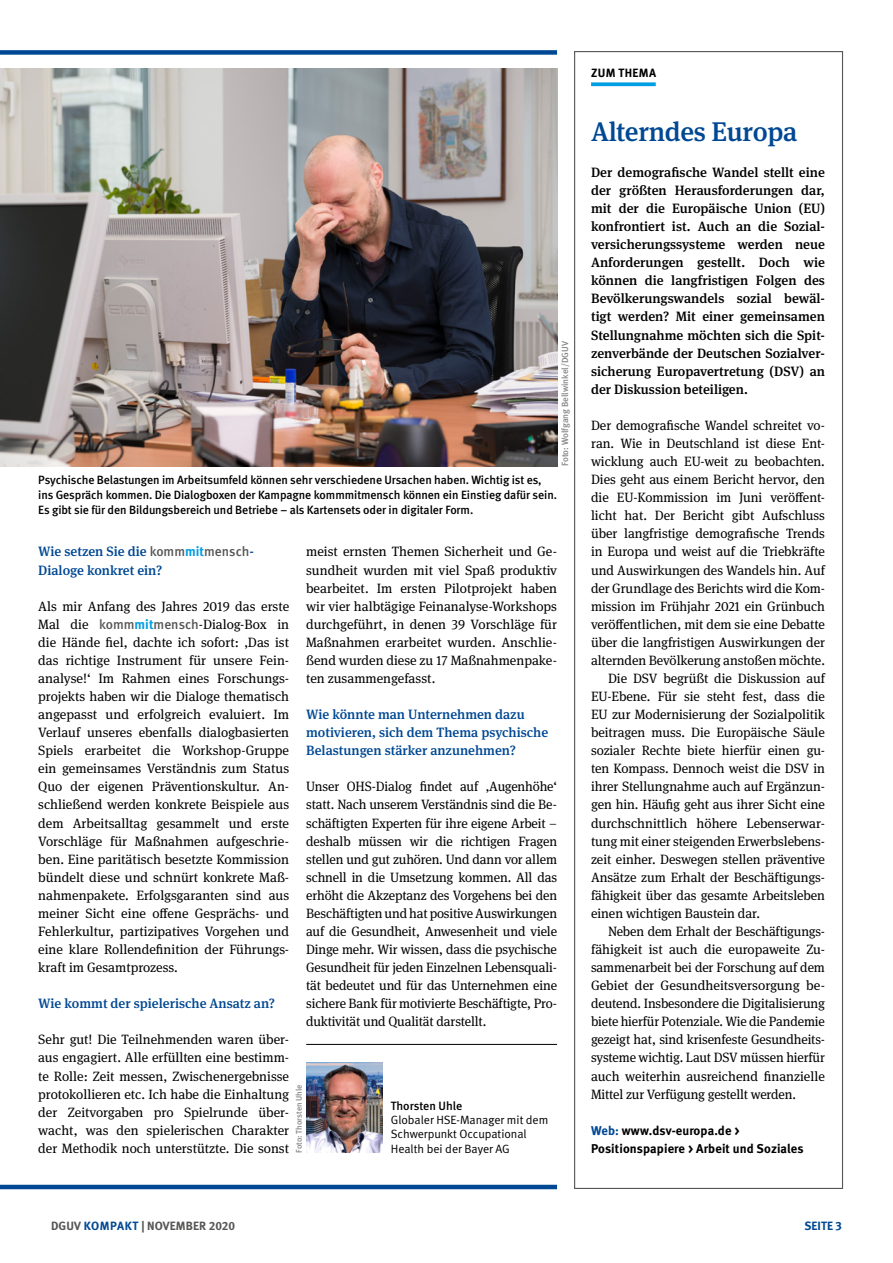
<style>
.page{position:relative;width:893px;height:1263px;background:#fff}
.page>*{position:absolute;margin:0;border:0;box-sizing:border-box;transform-origin:0 0}
.t1{font:500 27px "DGUV Meta Serif";letter-spacing:-.01em;color:#004893}
._10_FT{font:13.5px/18px "DGUV Meta Serif";color:#000;text-align:justify}
._10_2_FT_Einzug{font:13.5px/18px "DGUV Meta Serif";letter-spacing:-.005em;color:#000;text-align:justify}
._11_FT_medium{font:500 13.5px/18px "DGUV Meta Serif";color:#000;text-align:justify}
._12_FT_Frage{font:500 13.5px/18px "DGUV Meta Serif";color:#004893}
.Web{font:700 12.75px/18px "DGUV Meta";letter-spacing:.01em;color:#000}
.t2{font:500 12px/15px "DGUV Meta";letter-spacing:-.005em;color:#000}
.t3{font:12px/14.4px "DGUV Meta";color:#000}
.t4{font:700 12px "DGUV Meta";letter-spacing:.01em;color:#565655}
._51_Kolumne{font:700 12px "DGUV Meta";letter-spacing:.03em;color:#000}
.t5{font:700 12px "DGUV Meta";letter-spacing:.01em;color:#004893}
.t6{font:500 9px "DGUV Meta";color:#868786}
.t7{font:500 8.25px "DGUV Meta";color:#868786}
.s1{font-family:"DGUV Meta";color:#565655}
.s2{font-family:"DGUV Meta";font-weight:700;color:#009ee3}
.s3{font-family:"DGUV Meta";font-weight:500;color:#565655}
.s4{color:#004893}
</style>
<div class="page">
<div style="left:0;top:50px;width:557px;height:5px;background:#004893"></div>
<hr style="left:0;top:1185px;width:557px;height:4px;background:#004893">
<hr style="left:306px;top:1044px;width:251px;height:1px;background:#000">
<img style="left:0;top:68px;width:557px;height:398px">
<img style="left:306px;top:1062px;width:76px;height:91px">
<svg style="left:591px;top:82px;width:65px;height:4px"></svg>
<p class="t6" style="left:560px;top:466px;width:126px;rotate:-90deg">Foto: Wolfgang Bellwinkel/DGUV</p>
<p class="t2" style="left:38px;top:473px;width:520px">Psychische Belastungen im Arbeitsumfeld können sehr verschiedene Ursachen haben. Wichtig ist es, ins Gespräch kommen. Die Dialogboxen der Kampagne kommmitmensch können ein Einstieg dafür sein.<br>Es gibt sie für den Bildungsbereich und Betriebe – als Kartensets oder in digitaler Form.</p>
<p class="_12_FT_Frage" style="left:38px;top:543px;width:217px">Wie setzen Sie die <span class="s1">komm</span><span class="s2">mit</span><span class="s1">mensch</span>-<br>Dialoge konkret ein?</p>
<p class="_10_FT" style="left:38px;top:597px;width:252px">Als mir Anfang des Jahres 2019 das erste Mal die <span class="s3">komm</span><span class="s2">mit</span><span class="s3">mensch</span>-Dialog-Box in die Hände fiel, dachte ich sofort: ‚Das ist das richtige Instrument für unsere Fein&shy;analyse!‘ Im Rahmen eines Forschungs&shy;projekts haben wir die Dialoge thematisch angepasst und erfolgreich evaluiert. Im Verlauf unseres ebenfalls dialogbasierten Spiels erarbeitet die Workshop-Gruppe ein gemeinsames Verständnis zum Status Quo der eigenen Präventionskultur. An&shy;schließend werden konkrete Beispiele aus dem Arbeitsalltag gesammelt und erste Vorschläge für Maßnahmen aufgeschrie&shy;ben. Eine paritätisch besetzte Kommission bündelt diese und schnürt konkrete Maß&shy;nahmenpakete. Erfolgsgaranten sind aus meiner Sicht eine offene Gesprächs- und Fehlerkultur, partizipatives Vorgehen und eine klare Rollendefinition der Führungs&shy;kraft im Gesamtprozess.</p>
<p class="_12_FT_Frage" style="left:38px;top:995px;width:238px">Wie kommt der spielerische Ansatz an?</p>
<p class="_10_FT" style="left:38px;top:1031px;width:252px">Sehr gut! Die Teilnehmenden waren über&shy;aus engagiert. Alle erfüllten eine bestimm&shy;te Rolle: Zeit messen, Zwischenergebnisse protokollieren etc. Ich habe die Einhaltung der Zeitvorgaben pro Spielrunde über&shy;wacht, was den spielerischen Charakter der Methodik noch unterstützte. Die sonst</p>
<p class="_10_FT" style="left:306px;top:543px;width:252px">meist ernsten Themen Sicherheit und Ge&shy;sundheit wurden mit viel Spaß produktiv bearbeitet. Im ersten Pilotprojekt haben wir vier halbtägige Feinanalyse-Workshops durchgeführt, in denen 39 Vorschläge für Maßnahmen erarbeitet wurden. Anschlie&shy;ßend wurden diese zu 17 Maßnahmenpake&shy;ten zusammengefasst.</p>
<p class="_12_FT_Frage" style="left:306px;top:706px;width:244px">Wie könnte man Unternehmen dazu motivieren, sich dem Thema psychische<br>Belastungen stärker anzunehmen?</p>
<p class="_10_FT" style="left:306px;top:778px;width:252px">Unser OHS-Dialog findet auf ‚Augenhöhe‘ statt. Nach unserem Verständnis sind die Be&shy;schäftigten Experten für ihre eigene Arbeit – deshalb müssen wir die richtigen Fragen stellen und gut zuhören. Und dann vor allem schnell in die Umsetzung kommen. All das erhöht die Akzeptanz des Vorgehens bei den Beschäftigten und hat positive Auswirkungen auf die Gesundheit, Anwesenheit und viele Dinge mehr. Wir wissen, dass die psychische Gesundheit für jeden Einzelnen Lebensquali&shy;tät bedeutet und für das Unternehmen eine sichere Bank für motivierte Beschäftigte, Pro&shy;duktivität und Qualität darstellt.</p>
<p class="t7" style="left:294px;top:1153px;width:70px;rotate:-90deg">Foto: Thorsten Uhle</p>
<p class="t2" style="left:391px;top:1098px;width:73px">Thorsten Uhle</p>
<p class="t3" style="left:391px;top:1113px;width:159px">Globaler HSE-Manager mit dem<br>Schwerpunkt Occupational<br>Health bei der Bayer AG</p>
<p class="_51_Kolumne" style="left:591px;top:66px;width:66px">ZUM THEMA</p>
<h2 class="t1" style="left:591px;top:115px;width:208px">Alterndes Europa</h2>
<p class="_11_FT_medium" style="left:591px;top:163px;width:235px">Der demografische Wandel stellt eine der größten Herausforderungen dar, mit der die Europäische Union (EU) konfrontiert ist. Auch an die Sozial&shy;versicherungssysteme werden neue Anforderungen gestellt. Doch wie können die langfristigen Folgen des Bevölkerungswandels sozial bewäl&shy;tigt werden? Mit einer gemeinsamen Stellungnahme möchten sich die Spit&shy;zenverbände der Deutschen Sozialver&shy;sicherung Europavertretung (DSV) an der Diskussion beteiligen.</p>
<p class="_10_FT" style="left:591px;top:417px;width:235px">Der demografische Wandel schreitet vo&shy;ran. Wie in Deutschland ist diese Ent&shy;wicklung auch EU-weit zu beobachten.<br>Dies geht aus einem Bericht hervor, den die EU-Kommission im Juni veröffent&shy;licht hat. Der Bericht gibt Aufschluss über langfristige demografische Trends in Europa und weist auf die Triebkräfte und Auswirkungen des Wandels hin. Auf der Grundlage des Berichts wird die Kom&shy;mission im Frühjahr 2021 ein Grünbuch veröffentlichen, mit dem sie eine Debatte über die langfristigen Auswirkungen der alternden Bevölkerung anstoßen möchte.</p>
<p class="_10_2_FT_Einzug" style="left:591px;top:669px;width:235px;text-indent:17px">Die DSV begrüßt die Diskussion auf EU-Ebene. Für sie steht fest, dass die EU zur Modernisierung der Sozialpolitik beitragen muss. Die Europäische Säule sozialer Rechte biete hierfür einen gu&shy;ten Kompass. Dennoch weist die DSV in ihrer Stellungnahme auch auf Ergänzun&shy;gen hin. Häufig geht aus ihrer Sicht eine durchschnittlich höhere Lebenserwar&shy;tung mit einer steigenden Erwerbslebens&shy;zeit einher. Deswegen stellen präventive Ansätze zum Erhalt der Beschäftigungs&shy;fähigkeit über das gesamte Arbeitsleben einen wichtigen Baustein dar.</p>
<p class="_10_2_FT_Einzug" style="left:591px;top:922px;width:235px;text-indent:17px">Neben dem Erhalt der Beschäftigungs&shy;fähigkeit ist auch die europaweite Zu&shy;sammenarbeit bei der Forschung auf dem Gebiet der Gesundheitsversorgung be&shy;deutend. Insbesondere die Digitalisierung biete hierfür Potenziale. Wie die Pandemie gezeigt hat, sind krisenfeste Gesundheits&shy;systeme wichtig. Laut DSV müssen hierfür auch weiterhin ausreichend finanzielle Mittel zur Verfügung gestellt werden.</p>
<p class="Web" style="left:591px;top:1122px;width:214px"><span class="s4">Web:</span> www.dsv-europa.de &gt;<br>Positionspapiere &gt; Arbeit und Soziales</p>
<p class="t4" style="left:51px;top:1219px;width:186px">DGUV <span class="s4">KOMPAKT</span> | NOVEMBER 2020</p>
<p class="t5" style="left:804px;top:1219px;width:39px">SEITE 3</p>
</div>
